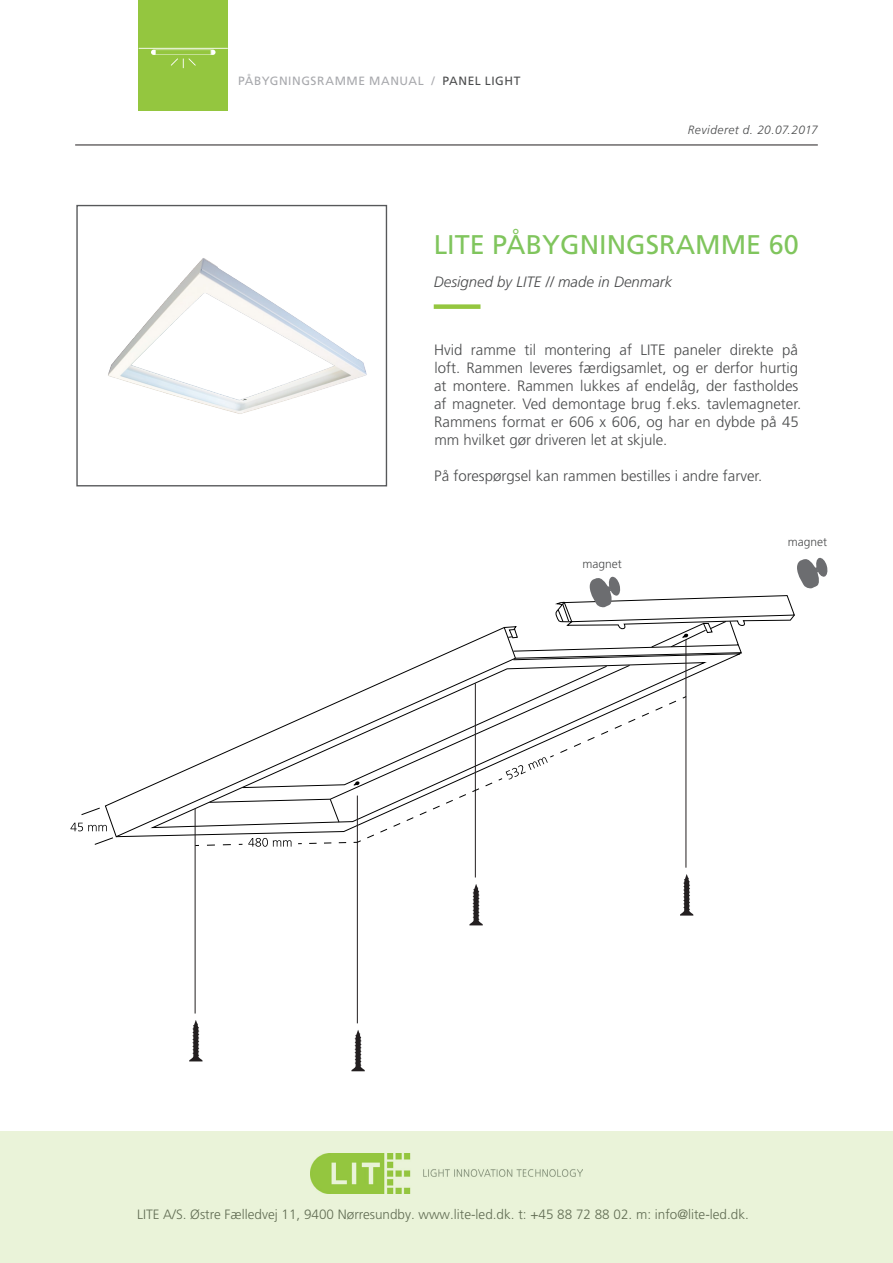
<style>
.page{position:relative;width:893px;height:1263px;background:#fff}
.page>*{position:absolute;margin:0;border:0;box-sizing:border-box;transform-origin:0 0}
.t1{font:27px "Frutiger LT Pro";color:#80c55d}
.t2{font:300 15px/18px "Frutiger LT Pro";color:#4b4c4d}
.t3{font:italic 300 15px "Frutiger LT Pro";color:#4b4c4d}
.t4{font:300 13.5px "Frutiger LT Pro";color:#57585a}
.t5{font:12px "Frutiger LT Pro";letter-spacing:.045em;color:#a8a9ad}
.t6{font:italic 300 12px "Frutiger LT Pro";letter-spacing:.035em;color:#4b4c4d}
.t7{font:300 12px "Frutiger LT Pro";color:#4b4c4d}
.s1{color:#4b4c4d}
</style>
<div class="page">
<hr style="left:75px;top:145px;width:743px;height:1px;background:#231f20">
<div style="left:139px;top:0;width:89px;height:111px;background:#94c63f"></div>
<hr style="left:139px;top:48px;width:89px;height:1px;background:#fff">
<svg style="left:151px;top:50px;width:65px;height:18px"></svg>
<div style="left:0;top:1131px;width:893px;height:132px;background:#eaf3d9"></div>
<svg style="left:115px;top:653px;width:615px;height:184px"></svg>
<svg style="left:152px;top:662px;width:556px;height:166px"></svg>
<hr style="left:357px;top:795px;width:1px;height:228px;background:#231f20">
<svg style="left:351px;top:1030px;width:14px;height:41px"></svg>
<hr style="left:686px;top:640px;width:1px;height:228px;background:#231f20">
<svg style="left:680px;top:874px;width:13px;height:41px"></svg>
<hr style="left:475px;top:683px;width:1px;height:194px;background:#231f20">
<svg style="left:469px;top:884px;width:14px;height:41px"></svg>
<hr style="left:195px;top:809px;width:1px;height:204px;background:#231f20">
<svg style="left:189px;top:1020px;width:14px;height:41px"></svg>
<svg style="left:206px;top:665px;width:481px;height:182px"></svg>
<svg style="left:70px;top:823px;width:37px;height:8px"></svg>
<svg style="left:503px;top:557px;width:325px;height:102px"></svg>
<svg style="left:94px;top:837px;width:19px;height:8px"></svg>
<svg style="left:81px;top:807px;width:19px;height:8px"></svg>
<img style="left:108px;top:258px;width:259px;height:156px">
<div style="left:76px;top:205px;width:311px;height:281px;border:1px solid #57585a"></div>
<div style="left:434px;top:304px;width:46px;height:5px;background:#94c63f"></div>
<p class="t5" style="left:238px;top:74px;width:284px">PÅBYGNINGSRAMME MANUAL / <span class="s1">PANEL LIGHT</span></p>
<p class="t6" style="left:688px;top:123px;width:131px">Revideret d. 20.07.2017</p>
<p class="t1" style="left:434px;top:229px;width:367px">LITE PÅBYGNINGSRAMME 60</p>
<p class="t3" style="left:434px;top:273px;width:240px">Designed by LITE // made in Denmark</p>
<p class="t2" style="left:434px;top:340px;width:369px">Hvid ramme til montering af LITE paneler direkte på loft. Rammen leveres færdigsamlet, og er derfor hurtig at montere. Rammen lukkes af endelåg, der fastholdes af magneter. Ved demontage brug f.eks. tavlemagneter.<br>Rammens format er 606 x 606, og har en dybde på 45 mm hvilket gør driveren let at skjule.</p>
<p class="t2" style="left:434px;top:466px;width:330px">På forespørgsel kan rammen bestilles i andre farver.</p>
<p class="t7" style="left:583px;top:557px;width:41px">magnet</p>
<p class="t7" style="left:788px;top:535px;width:41px">magnet</p>
<p class="t4" style="left:137px;top:1206px;width:613px">LITE A/S. Østre Fælledvej 11, 9400 Nørresundby. www.lite-led.dk. t: +45 88 72 88 02. m: info@lite-led.dk.</p>
</div>
